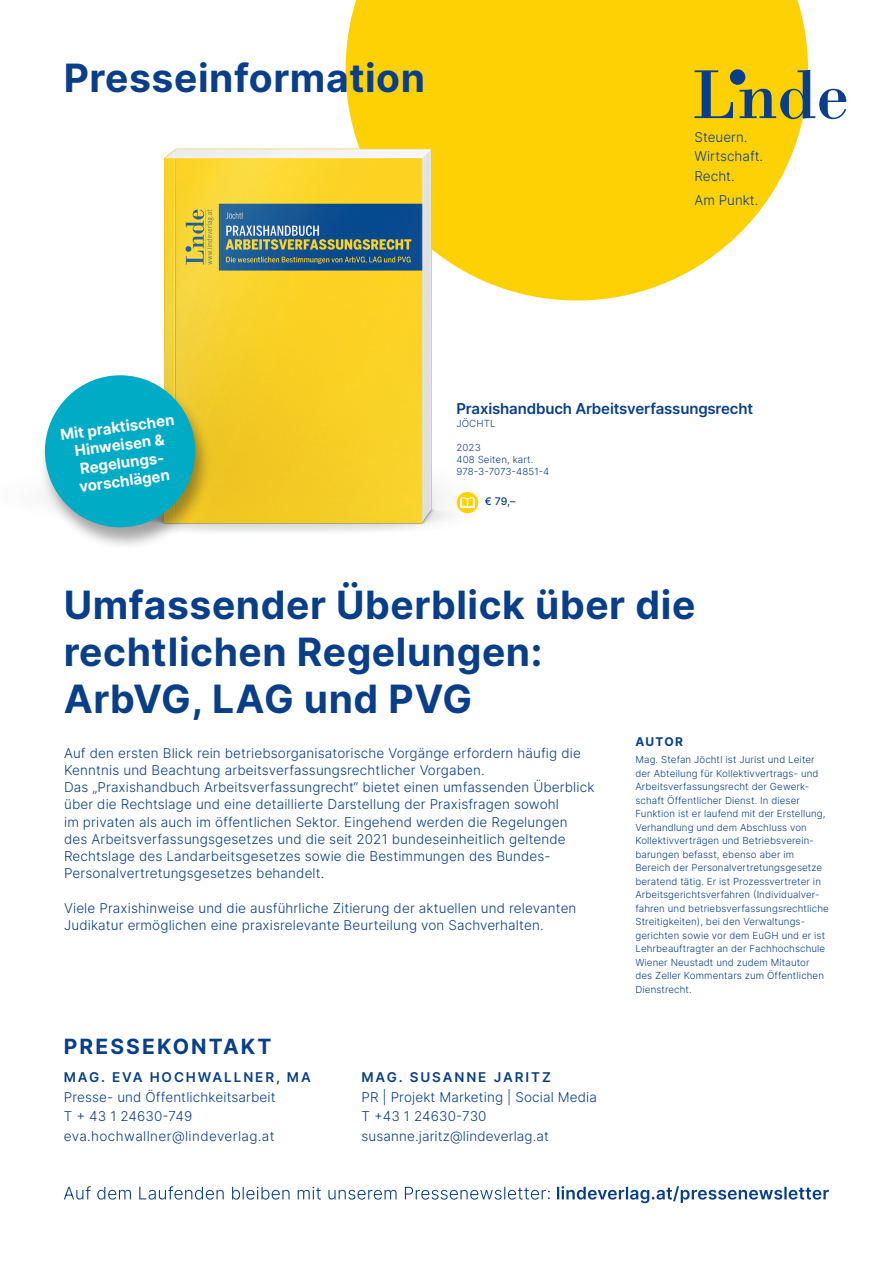
<style>
.page{position:relative;width:893px;height:1263px;background:#fff}
.page>*{position:absolute;margin:0;border:0;box-sizing:border-box;transform-origin:0 0}
.t1{font:700 39px/46.8px "Inter";letter-spacing:.015em;color:#093f8a}
.t2{font:700 21px "Inter";letter-spacing:.1em;color:#093f8a}
.t3{font:700 15px/18px "Inter";color:#fff;text-align:center}
.t4{font:600 15px "Inter";letter-spacing:-.01em;color:#093f8a}
.t5{font:300 13.5px/17.2px "Inter";letter-spacing:.01em;color:#093f8a}
.t6{font:600 13.5px "Inter";letter-spacing:.14em;color:#093f8a}
.t7{font:700 12px "Inter";letter-spacing:.1em;color:#093f8a}
.t8{font:500 10.5px "Inter";color:#093f8a}
.t9{font:300 9.75px/13.5px "Inter";letter-spacing:.01em;color:#093f8a}
</style>
<div class="page">
<svg style="left:346px;top:0;width:462px;height:272px;background:#fed621"></svg>
<svg style="left:694px;top:70px;width:39px;height:48px;background:#b1a32e"></svg>
<svg style="left:740px;top:70px;width:106px;height:49px"></svg>
<div style="left:730px;top:69px;width:15px;height:16px;background:#093f8a;border-radius:50%"></div>
<svg style="left:64px;top:1186px;width:765px;height:17px"></svg>
<img style="left:164px;top:124px;width:525px;height:408px">
<div style="left:455px;top:492px;width:26px;height:21px;background:#fed105;opacity:.75"></div>
<svg style="left:460px;top:497px;width:15px;height:11px"></svg>
<div style="left:39px;top:375px;width:173px;height:175px;background:#231f20;opacity:.4"></div>
<svg style="left:44px;top:375px;width:152px;height:153px;background:#33b4bc"></svg>
<h1 class="t1" style="left:64px;top:54px;width:363px">Presseinformation</h1>
<p class="t5" style="left:694px;top:127px;width:70px;line-height:19.5px">Steuern.<br>Wirtschaft.<br>Recht.</p>
<p class="t5" style="left:694px;top:191px;width:65px">Am Punkt.</p>
<p class="t3" style="left:59px;top:426px;width:116px;rotate:-8deg">Mit praktischen<br>Hinweisen &amp;<br>Regelungs&shy;vorschlägen</p>
<p class="t4" style="left:456px;top:397px;width:298px">Praxishandbuch Arbeitsverfassungsrecht</p>
<p class="t9" style="left:456px;top:417px;width:41px">JÖCHTL</p>
<p class="t9" style="left:456px;top:441px;width:94px;line-height:12px">2023<br>408 Seiten, kart.<br>978-3-7073-4851-4</p>
<p class="t8" style="left:485px;top:494px;width:32px">€ 79,–</p>
<h1 class="t1" style="left:64px;top:581px;width:633px">Umfassender Überblick über die rechtlichen Regelungen:<br>ArbVG, LAG und PVG</h1>
<p class="t5" style="left:64px;top:744px;width:532px">Auf den ersten Blick rein betriebsorganisatorische Vorgänge erfordern häufig die Kenntnis und Beachtung arbeitsverfassungsrechtlicher Vorgaben.<br>Das „Praxishandbuch Arbeitsverfassungrecht“ bietet einen umfassenden Überblick über die Rechtslage und eine detaillierte Darstellung der Praxisfragen sowohl<br>im privaten als auch im öffentlichen Sektor. Eingehend werden die Regelungen<br>des Arbeitsverfassungsgesetzes und die seit 2021 bundeseinheitlich geltende Rechtslage des Landarbeitsgesetzes sowie die Bestimmungen des Bundes-Personalvertretungsgesetzes behandelt.</p>
<p class="t5" style="left:64px;top:899px;width:514px">Viele Praxishinweise und die ausführliche Zitierung der aktuellen und relevanten<br>Judikatur ermöglichen eine praxisrelevante Beurteilung von Sachverhalten.</p>
<h2 class="t2" style="left:64px;top:1031px;width:209px">PRESSEKONTAKT</h2>
<p class="t6" style="left:64px;top:1068px;width:249px">MAG. EVA HOCHWALLNER, MA</p>
<p class="t5" style="left:64px;top:1087px;width:213px;line-height:19.5px">Presse- und Öffentlichkeitsarbeit<br>T + 43 1 24630-749 eva.hochwallner@lindeverlag.at</p>
<p class="t6" style="left:361px;top:1068px;width:191px">MAG. SUSANNE JARITZ</p>
<p class="t5" style="left:361px;top:1087px;width:237px;line-height:19.5px">PR | Projekt Marketing | Social Media<br>T +43 1 24630-730 susanne.jaritz@lindeverlag.at</p>
<p class="t7" style="left:635px;top:732px;width:49px">AUTOR</p>
<p class="t9" style="left:635px;top:753px;width:195px">Mag. Stefan Jöchtl ist Jurist und Leiter der Abteilung für Kollektivvertrags- und Arbeitsverfassungsrecht der Gewerk&shy;schaft Öffentlicher Dienst. In dieser Funktion ist er laufend mit der Erstellung, Verhandlung und dem Abschluss von Kollektivverträgen und Betriebsverein&shy;barungen befasst, ebenso aber im Bereich der Personalvertretungsgesetze beratend tätig. Er ist Prozessvertreter in Arbeitsgerichtsverfahren (Individualver&shy;fahren und betriebsverfassungsrechtliche Streitigkeiten), bei den Verwaltungs&shy;gerichten sowie vor dem EuGH und er ist Lehrbeauftragter an der Fachhochschule Wiener Neustadt und zudem Mitautor<br>des Zeller Kommentars zum Öffentlichen Dienstrecht.</p>
</div>
